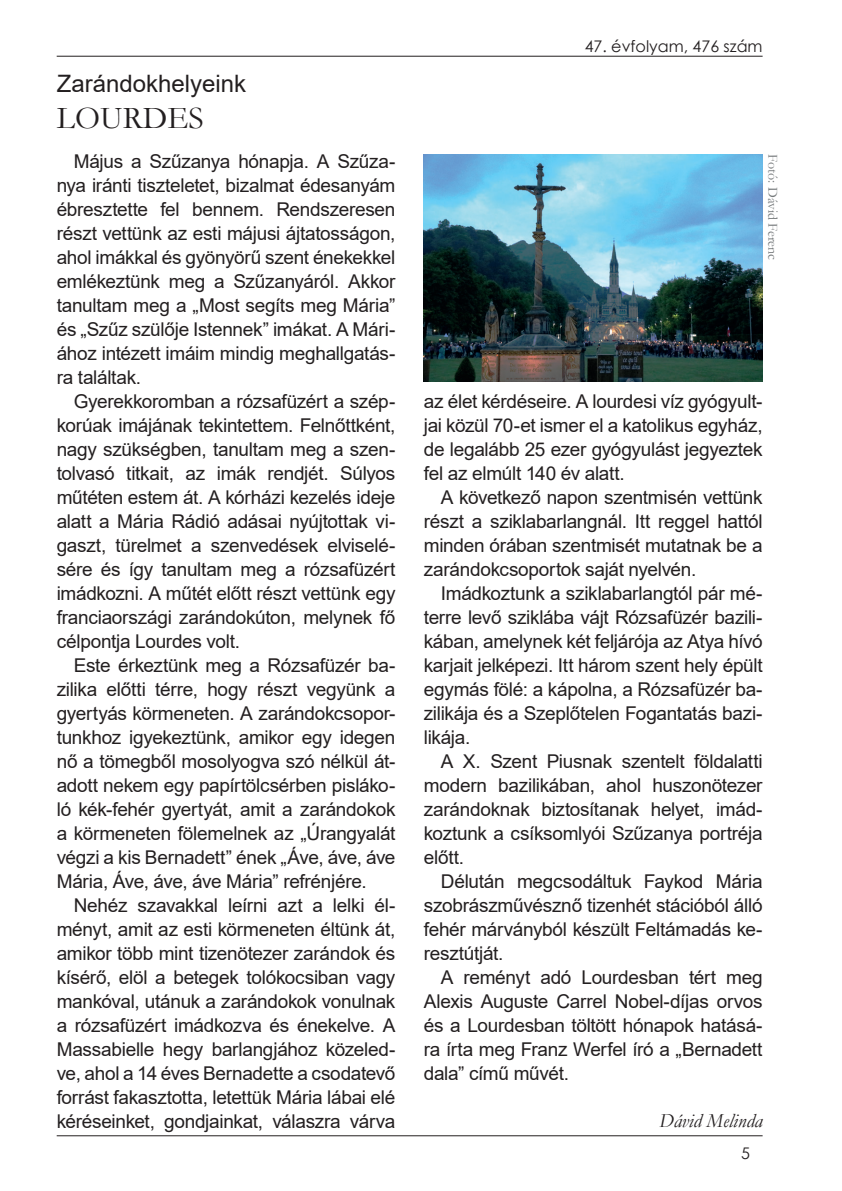
<style>
.page{position:relative;width:842px;height:1191px;background:#fff}
.page>*{position:absolute;margin:0;border:0;box-sizing:border-box;transform-origin:0 0}
.t1{font:32px "Garamond";color:#231f20}
.t2{font:24px "Arial";color:#231f20}
.t3{font:italic 20px "Garamond";color:#231f20}
.t4{font:19px/24px "Arial";letter-spacing:-.015em;color:#231f20;text-align:justify}
.t5{font:16px "Century Gothic";color:#231f20}
.t6{font:14px "Garamond";color:#75797b}
</style>
<div class="page">
<hr style="left:57px;top:1135px;width:706px;height:1px;background:#231f20">
<hr style="left:57px;top:56px;width:706px;height:1px;background:#231f20">
<img style="left:424px;top:154px;width:339px;height:227px">
<p class="t2" style="left:57px;top:67px;width:191px">Zarándokhelyeink</p>
<h1 class="t1" style="left:57px;top:96px;width:148px">LOURDES</h1>
<p class="t4" style="left:57px;top:149px;width:340px;text-indent:17px">Május a Szűzanya hónapja. A Szűza&shy;nya iránti tiszteletet, bizalmat édesanyám ébresztette fel bennem. Rendszeresen részt vettünk az esti májusi ájtatosságon, ahol imákkal és gyönyörű szent énekekkel emlékeztünk meg a Szűzanyáról. Akkor tanultam meg a „Most segíts meg Mária” és „Szűz szülője Istennek” imákat. A Mári&shy;ához intézett imáim mindig meghallgatás&shy;ra találtak.</p>
<p class="t4" style="left:57px;top:389px;width:340px;text-indent:17px">Gyerekkoromban a rózsafüzért a szép&shy;korúak imájának tekintettem. Felnőttként, nagy szükségben, tanultam meg a szen&shy;tolvasó titkait, az imák rendjét. Súlyos műtéten estem át. A kórházi kezelés ideje alatt a Mária Rádió adásai nyújtottak vi&shy;gaszt, türelmet a szenvedések elviselé&shy;sére és így tanultam meg a rózsafüzért imádkozni. A műtét előtt részt vettünk egy franciaországi zarándokúton, melynek fő célpontja Lourdes volt.</p>
<p class="t4" style="left:57px;top:653px;width:340px;text-indent:17px">Este érkeztünk meg a Rózsafüzér ba&shy;zilika előtti térre, hogy részt vegyünk a gyertyás körmeneten. A zarándokcsopor&shy;tunkhoz igyekeztünk, amikor egy idegen nő a tömegből mosolyogva szó nélkül át&shy;adott nekem egy papírtölcsérben pisláko&shy;ló kék-fehér gyertyát, amit a zarándokok a körmeneten fölemelnek az „Úrangyalát végzi a kis Bernadett” ének „Áve, áve, áve Mária, Áve, áve, áve Mária” refrénjére.</p>
<p class="t4" style="left:57px;top:893px;width:340px;text-indent:17px">Nehéz szavakkal leírni azt a lelki él&shy;ményt, amit az esti körmeneten éltünk át, amikor több mint tizenötezer zarándok és kísérő, elöl a betegek tolókocsiban vagy mankóval, utánuk a zarándokok vonulnak a rózsafüzért imádkozva és énekelve. A Massabielle hegy barlangjához közeled&shy;ve, ahol a 14 éves Bernadette a csodatevő forrást fakasztotta, letettük Mária lábai elé kéréseinket, gondjainkat, válaszra várva</p>
<p class="t5" style="left:585px;top:35px;width:179px">47. évfolyam, 476 szám</p>
<p class="t6" style="left:782px;top:154px;width:107px;rotate:90deg">Fotó: Dávid Ferenc</p>
<p class="t4" style="left:424px;top:389px;width:340px">az élet kérdéseire. A lourdesi víz gyógyult&shy;jai közül 70-et ismer el a katolikus egyház, de legalább 25 ezer gyógyulást jegyeztek fel az elmúlt 140 év alatt.</p>
<p class="t4" style="left:424px;top:485px;width:340px;text-indent:17px">A következő napon szentmisén vettünk részt a sziklabarlangnál. Itt reggel hattól minden órában szentmisét mutatnak be a zarándokcsoportok saját nyelvén.</p>
<p class="t4" style="left:424px;top:581px;width:340px;text-indent:17px">Imádkoztunk a sziklabarlangtól pár mé&shy;terre levő sziklába vájt Rózsafüzér bazili&shy;kában, amelynek két feljárója az Atya hívó karjait jelképezi. Itt három szent hely épült egymás fölé: a kápolna, a Rózsafüzér ba&shy;zilikája és a Szeplőtelen Fogantatás bazi&shy;likája.</p>
<p class="t4" style="left:424px;top:749px;width:340px;text-indent:17px">A X. Szent Piusnak szentelt földalatti modern bazilikában, ahol huszonötezer zarándoknak biztosítanak helyet, imád&shy;koztunk a csíksomlyói Szűzanya portréja előtt.</p>
<p class="t4" style="left:424px;top:869px;width:340px;text-indent:17px">Délután megcsodáltuk Faykod Mária szobrászművésznő tizenhét stációból álló fehér márványból készült Feltámadás ke&shy;resztútját.</p>
<p class="t4" style="left:424px;top:965px;width:340px;text-indent:17px">A reményt adó Lourdesban tért meg Alexis Auguste Carrel Nobel-díjas orvos és a Lourdesban töltött hónapok hatásá&shy;ra írta meg Franz Werfel író a „Bernadett dala” című művét.</p>
<p class="t3" style="left:659px;top:1107px;width:105px">Dávid Melinda</p>
<p class="t5" style="left:741px;top:1141px;width:10px">5</p>
</div>
